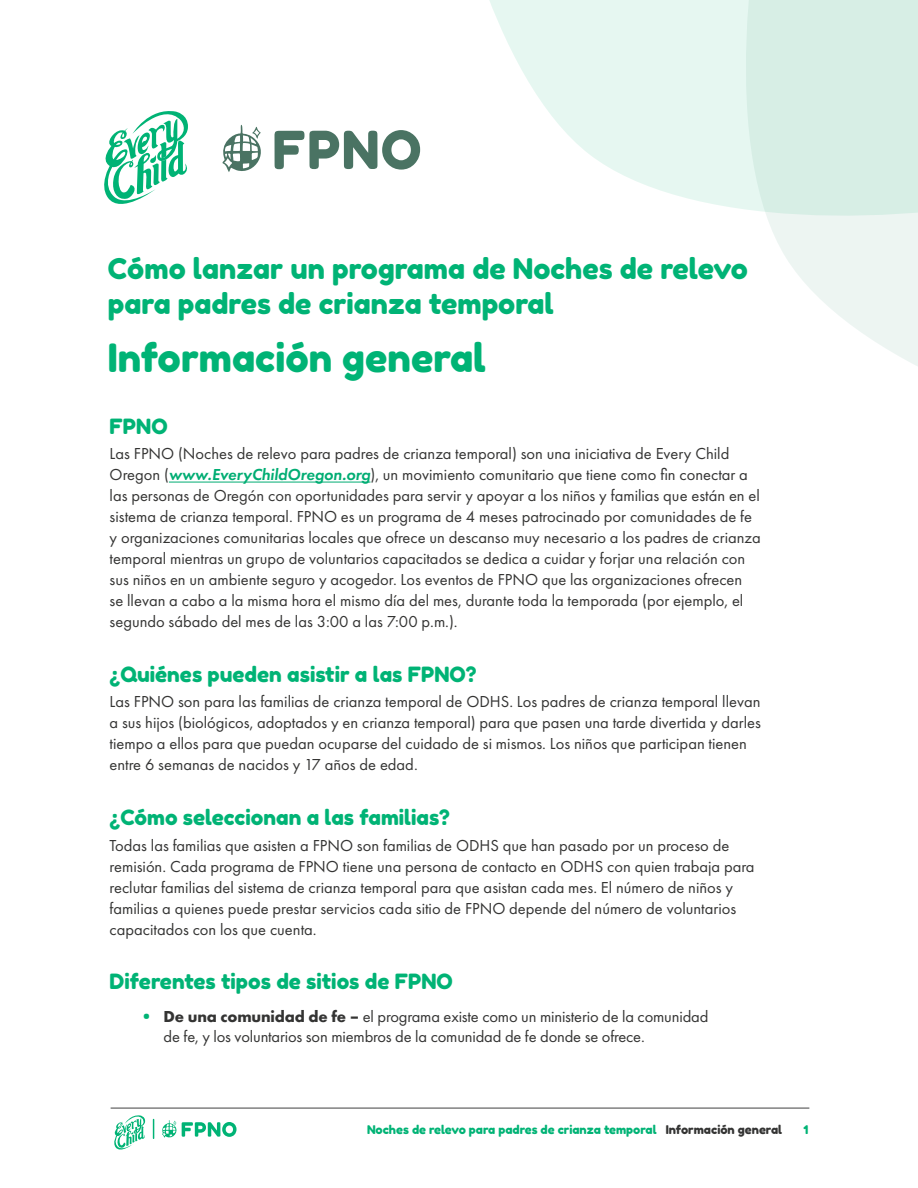
<style>
.page{position:relative;width:918px;height:1188px;background:#fff}
.page>*{position:absolute;margin:0;border:0;box-sizing:border-box;transform-origin:0 0}
.t1{font:39px "Fredoka One";color:#00b375}
.t2{font:28.5px/34.5px "Fredoka One";color:#00b375}
.t3{font:21px "Fredoka One";color:#00b375}
.t4{font:16.5px/21px "Futura PT";color:#343433}
.t5{font:12px "Fredoka One";color:#00b375}
.s1{font-weight:600;font-style:italic;color:#00ad73}
.s2{font-family:"Fredoka One";font-size:18px;color:#00b375}
.s3{font-weight:700}
.s4{color:#343433}
</style>
<div class="page">
<svg style="left:420px;top:0;width:239px;height:190px"></svg>
<svg style="left:659px;top:0;width:259px;height:366px"></svg>
<svg style="left:104px;top:111px;width:84px;height:93px"></svg>
<svg style="left:222px;top:124px;width:198px;height:48px"></svg>
<hr style="left:169px;top:482px;width:202px;height:1px;background:#00ad73">
<hr style="left:111px;top:1108px;width:698px;height:1px;background:#404040">
<svg style="left:153px;top:1120px;width:1px;height:18px"></svg>
<svg style="left:114px;top:1115px;width:32px;height:35px"></svg>
<svg style="left:162px;top:1120px;width:75px;height:18px"></svg>
<h2 class="t2" style="left:108px;top:252px;width:641px">Cómo lanzar un programa de Noches de relevo para padres de crianza temporal</h2>
<h1 class="t1" style="left:108px;top:334px;width:380px">Información general</h1>
<p class="t3" style="left:110px;top:414px;width:60px">FPNO</p>
<p class="t4" style="left:110px;top:443px;width:653px">Las FPNO (Noches de relevo para padres de crianza temporal) son una iniciativa de Every Child Oregon (<span class="s1">www.EveryChildOregon.org</span>), un movimiento comunitario que tiene como fin conectar a las personas de Oregón con oportunidades para servir y apoyar a los niños y familias que están en el sistema de crianza temporal. FPNO es un programa de 4 meses patrocinado por comunidades de fe y organizaciones comunitarias locales que ofrece un descanso muy necesario a los padres de crianza temporal mientras un grupo de voluntarios capacitados se dedica a cuidar y forjar una relación con sus niños en un ambiente seguro y acogedor. Los eventos de FPNO que las organizaciones ofrecen<br>se llevan a cabo a la misma hora el mismo día del mes, durante toda la temporada (por ejemplo, el segundo sábado del mes de las 3:00 a las 7:00 p.m.).</p>
<p class="t3" style="left:110px;top:662px;width:368px">¿Quiénes pueden asistir a las FPNO?</p>
<p class="t4" style="left:110px;top:691px;width:653px">Las FPNO son para las familias de crianza temporal de ODHS. Los padres de crianza temporal llevan a sus hijos (biológicos, adoptados y en crianza temporal) para que pasen una tarde divertida y darles tiempo a ellos para que puedan ocuparse del cuidado de si mismos. Los niños que participan tienen entre 6 semanas de nacidos y 17 años de edad.</p>
<p class="t3" style="left:110px;top:805px;width:342px">¿Cómo seleccionan a las familias?</p>
<p class="t4" style="left:110px;top:834px;width:647px">Todas las familias que asisten a FPNO son familias de ODHS que han pasado por un proceso de remisión. Cada programa de FPNO tiene una persona de contacto en ODHS con quien trabaja para reclutar familias del sistema de crianza temporal para que asistan cada mes. El número de niños y familias a quienes puede prestar servicios cada sitio de FPNO depende del número de voluntarios capacitados con los que cuenta.</p>
<p class="t3" style="left:110px;top:969px;width:345px">Diferentes tipos de sitios de FPNO</p>
<p class="t4" style="left:164px;top:1007px;width:546px;line-height:19.5px;text-indent:-20px"><span class="s2">•</span> <span class="s3">De una comunidad de fe –</span> el programa existe como un ministerio de la comunidad de fe, y los voluntarios son miembros de la comunidad de fe donde se ofrece.</p>
<p class="t5" style="left:367px;top:1122px;width:417px">Noches de relevo para padres de crianza temporal <span class="s4">Información general</span></p>
<p class="t5" style="left:803px;top:1122px;width:6px">1</p>
</div>
